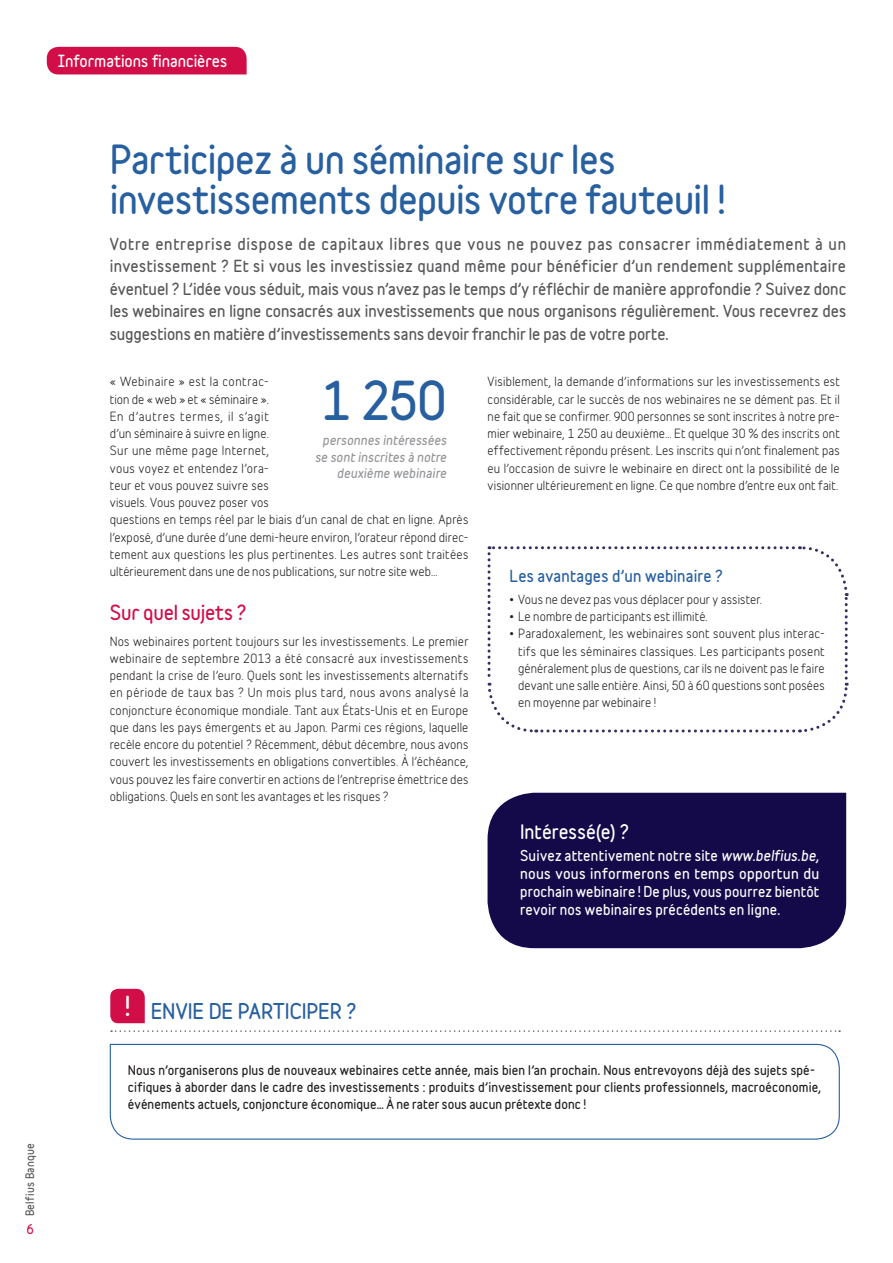
<style>
.page{position:relative;width:893px;height:1263px;background:#fff}
.page>*{position:absolute;margin:0;border:0;box-sizing:border-box;transform-origin:0 0}
.t1{font:700 48px "Belfius Normal";color:#275f9f}
.t2{font:700 36px/40.5px "Belfius Normal";letter-spacing:-.015em;color:#275f9f}
.t3{font:700 19.5px "Belfius Alternative";color:#275f9f}
.t4{font:700 18.75px "Belfius Normal";letter-spacing:-.01em;color:#d20e49}
.t5{font:700 18px "Belfius Alternative";color:#fff}
.t6{font:700 15px/22.5px "Belfius Alternative";color:#57585a;text-align:justify}
.t7{font:700 15px "Belfius Alternative";letter-spacing:.01em;color:#275f9f}
.t8{font:700 15px "Belfius Normal";color:#fff}
.t9{font:700 13.5px/18px "Belfius Alternative";letter-spacing:.015em;color:#fff;text-align:justify}
.t10{font:12px/17.2px "Belfius Alternative";letter-spacing:.015em;color:#231f20;text-align:justify}
.t11{font:700 12px/17.2px "Belfius Alternative";letter-spacing:.01em;color:#231f20}
.t12{font:italic 700 12px/16.5px "Belfius Alternative";letter-spacing:.015em;color:#939598;text-align:right}
.t13{font:700 12px "Belfius Normal";color:#d20e49}
.t14{font:700 10.5px "Belfius Normal";letter-spacing:.025em;color:#57585a}
.s1{font-style:italic}
.s2{font-family:"Belfius Normal";font-size:24.9px;color:#fff}
</style>
<div class="page">
<div style="left:47px;top:47px;width:200px;height:27px;background:#d20e49"></div>
<div style="left:488px;top:793px;width:358px;height:155px;background:#140a4a"></div>
<svg style="left:110px;top:989px;width:35px;height:34px"></svg>
<svg style="left:111px;top:1030px;width:729px;height:2px"></svg>
<svg style="left:109px;top:1043px;width:731px;height:97px"></svg>
<svg style="left:487px;top:546px;width:362px;height:187px"></svg>
<p class="t8" style="left:58px;top:49px;width:171px">Informations financières</p>
<h2 class="t2" style="left:110px;top:138px;width:617px">Participez à un séminaire sur les investissements depuis votre fauteuil !</h2>
<p class="t6" style="left:110px;top:232px;width:738px">Votre entreprise dispose de capitaux libres que vous ne pouvez pas consacrer immédiatement à un investissement ? Et si vous les investissiez quand même pour bénéficier d’un rendement supplémentaire éventuel ? L’idée vous séduit, mais vous n’avez pas le temps d’y réfléchir de manière approfondie ? Suivez donc les webinaires en ligne consacrés aux investissements que nous organisons régulièrement. Vous recevrez des suggestions en matière d’investissements sans devoir franchir le pas de votre porte.</p>
<p class="t10" style="left:110px;top:372px;width:360px;text-align:left">« Webinaire » est la contrac-<br>tion de « web » et « séminaire ».<br>En d’autres termes, il s’agit<br>d’un séminaire à suivre en ligne.<br>Sur une même page Internet,<br>vous voyez et entendez l’ora-<br>teur et vous pouvez suivre ses<br>visuels. Vous pouvez poser vos<br>questions en temps réel par le biais d’un canal de chat en ligne. Après l’exposé, d’une durée d’une demi-heure environ, l’orateur répond direc&shy;tement aux questions les plus pertinentes. Les autres sont traitées ultérieurement dans une de nos publications, sur notre site web…</p>
<h3 class="t4" style="left:110px;top:598px;width:139px">Sur quel sujets ?</h3>
<p class="t10" style="left:110px;top:631px;width:360px">Nos webinaires portent toujours sur les investissements. Le premier webinaire de septembre 2013 a été consacré aux investissements pendant la crise de l’euro. Quels sont les investissements alternatifs en période de taux bas ? Un mois plus tard, nous avons analysé la conjoncture économique mondiale. Tant aux États-Unis et en Europe que dans les pays émergents et au Japon. Parmi ces régions, laquelle recèle encore du potentiel ? Récemment, début décembre, nous avons couvert les investissements en obligations convertibles. À l’échéance, vous pouvez les faire convertir en actions de l’entreprise émettrice des obligations. Quels en sont les avantages et les risques ?</p>
<h3 class="t5" style="left:520px;top:817px;width:111px">Intéressé(e) ?</h3>
<p class="t9" style="left:520px;top:846px;width:301px">Suivez attentivement notre site <span class="s1">www.belfius.be</span>, nous vous informerons en temps opportun du prochain webinaire ! De plus, vous pourrez bientôt revoir nos webinaires précédents en ligne.</p>
<p class="t10" style="left:488px;top:372px;width:354px">Visiblement, la demande d’informations sur les investissements est considérable, car le succès de nos webinaires ne se dément pas. Et il ne fait que se confirmer. 900 personnes se sont inscrites à notre pre&shy;mier webinaire, 1 250 au deuxième… Et quelque 30 % des inscrits ont effectivement répondu présent. Les inscrits qui n’ont finalement pas eu l’occasion de suivre le webinaire en direct ont la possibilité de le visionner ultérieurement en ligne. Ce que nombre d’entre eux ont fait.</p>
<h1 class="t1" style="left:321px;top:364px;width:127px">1 250</h1>
<p class="t12" style="left:315px;top:432px;width:133px">personnes intéressées se sont inscrites à notre deuxième webinaire</p>
<p class="t7" style="left:510px;top:565px;width:215px">Les avantages d’un webinaire ?</p>
<p class="t10" style="left:510px;top:589px;width:254px">• Vous ne devez pas vous déplacer pour y assister.</p>
<p class="t10" style="left:510px;top:607px;width:200px">• Le nombre de participants est illimité.</p>
<p class="t10" style="left:518px;top:624px;width:308px;text-indent:-9px">• Paradoxalement, les webinaires sont souvent plus interac&shy;tifs que les séminaires classiques. Les participants posent généralement plus de questions, car ils ne doivent pas le faire devant une salle entière. Ainsi, 50 à 60 questions sont posées en moyenne par webinaire !</p>
<p class="t14" style="left:22px;top:1216px;width:75px;rotate:-90deg">Belfius Banque</p>
<p class="t13" style="left:26px;top:1220px;width:9px">6</p>
<h3 class="t3" style="left:125px;top:996px;width:170px"><span class="s2">!</span> Envie de participe</h3>
<h3 class="t3" style="left:330px;top:996px;width:28px">r ?</h3>
<p class="t11" style="left:128px;top:1061px;width:695px">Nous n’organiserons plus de nouveaux webinaires cette année, mais bien l’an prochain. Nous entrevoyons déjà des sujets spé&shy;cifiques à aborder dans le cadre des investissements : produits d’investissement pour clients professionnels, macroéconomie, événements actuels, conjoncture économique… À ne rater sous aucun prétexte donc !</p>
</div>
